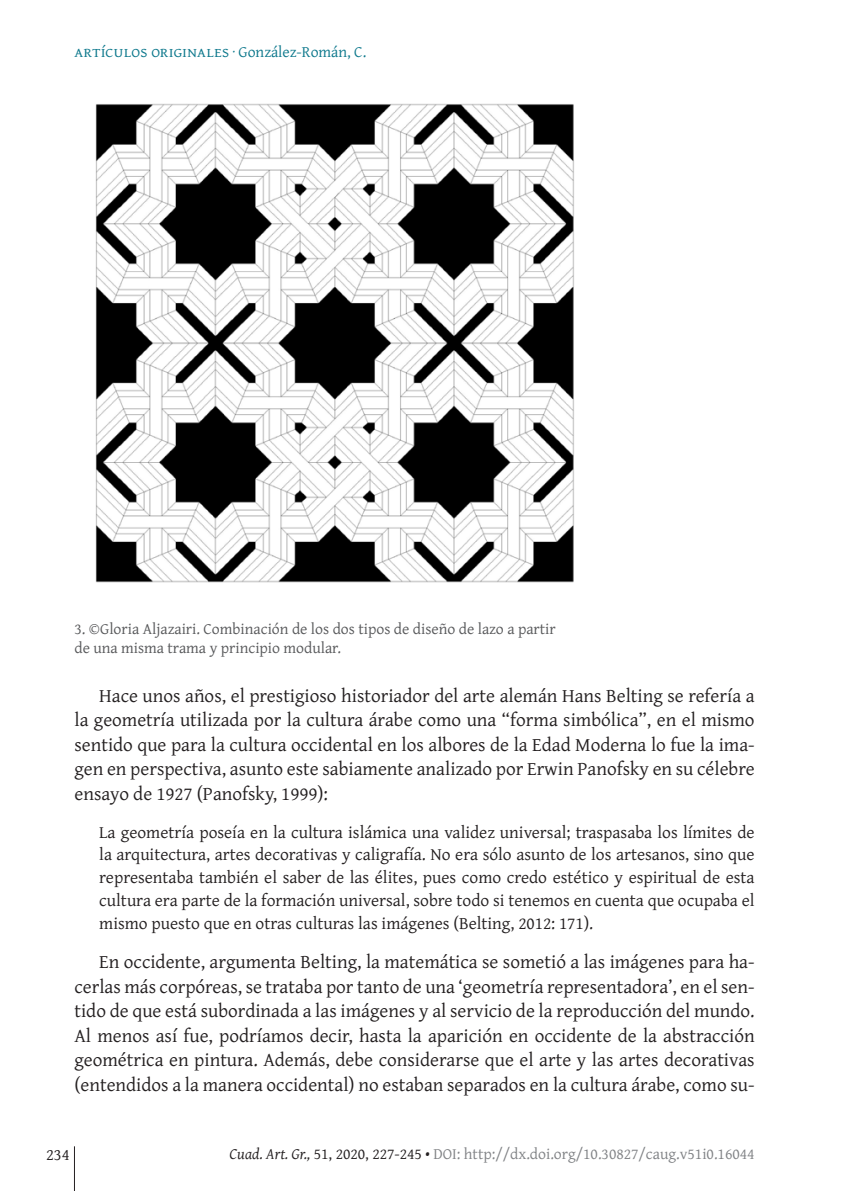
<style>
.page{position:relative;width:844px;height:1191px;background:#fff}
.page>*{position:absolute;margin:0;border:0;box-sizing:border-box;transform-origin:0 0}
.t1{font:19.25px/24.5px "Gentium Plus";color:#231f20;text-align:justify}
.citas_dos{font:17.5px/22.8px "Gentium Plus";color:#231f20;text-align:justify}
.t2{font:16.62px "Gentium Plus";color:#231f20}
.piedefoto{font:15.75px/18.9px "Gentium Plus";color:#57585a}
.t3{font:15.75px "Gentium Plus";color:#808285}
.t4{font:15.75px "Gentium Plus";letter-spacing:.02em;color:#0d788c}
.s1{font-style:italic;color:#231f20}
.s2{color:#231f20}
</style>
<div class="page">
<hr style="left:74px;top:1146px;width:1px;height:45px;background:#231f20">
<img style="left:95px;top:103px;width:479px;height:480px">
<p class="t4" style="left:74px;top:37px;width:293px">artículos originales · González-Román, C.</p>
<p class="piedefoto" style="left:74px;top:618px;width:482px">3. ©Gloria Aljazairi. Combinación de los dos tipos de diseño de lazo a partir de una misma trama y principio modular.</p>
<p class="t1" style="left:74px;top:682px;width:681px;text-indent:25px">Hace unos años, el prestigioso historiador del arte alemán Hans Belting se refería a la geometría utilizada por la cultura árabe como una “forma simbólica”, en el mismo sentido que para la cultura occidental en los albores de la Edad Moderna lo fue la ima&shy;gen en perspectiva, asunto este sabiamente analizado por Erwin Panofsky en su célebre ensayo de 1927 (Panofsky, 1999):</p>
<p class="citas_dos" style="left:99px;top:819px;width:656px">La geometría poseía en la cultura islámica una validez universal; traspasaba los límites de la arquitectura, artes decorativas y caligrafía. No era sólo asunto de los artesanos, sino que representaba también el saber de las élites, pues como credo estético y espiritual de esta cultura era parte de la formación universal, sobre todo si tenemos en cuenta que ocupaba el mismo puesto que en otras culturas las imágenes (Belting, 2012: 171).</p>
<p class="t1" style="left:74px;top:948px;width:681px;text-indent:25px">En occidente, argumenta Belting, la matemática se sometió a las imágenes para ha&shy;cerlas más corpóreas, se trataba por tanto de una ‘geometría representadora’, en el sen&shy;tido de que está subordinada a las imágenes y al servicio de la reproducción del mundo.<br>Al menos así fue, podríamos decir, hasta la aparición en occidente de la abstracción geométrica en pintura. Además, debe considerarse que el arte y las artes decorativas (entendidos a la manera occidental) no estaban separados en la cultura árabe, como su-</p>
<p class="t2" style="left:46px;top:1138px;width:25px">234</p>
<p class="t3" style="left:229px;top:1138px;width:526px"><span class="s1">Cuad. Art. Gr.,</span> <span class="s2">51, 2020, 227-245 •</span> DOI: http://dx.doi.org/10.30827/caug.v51i0.16044</p>
</div>
